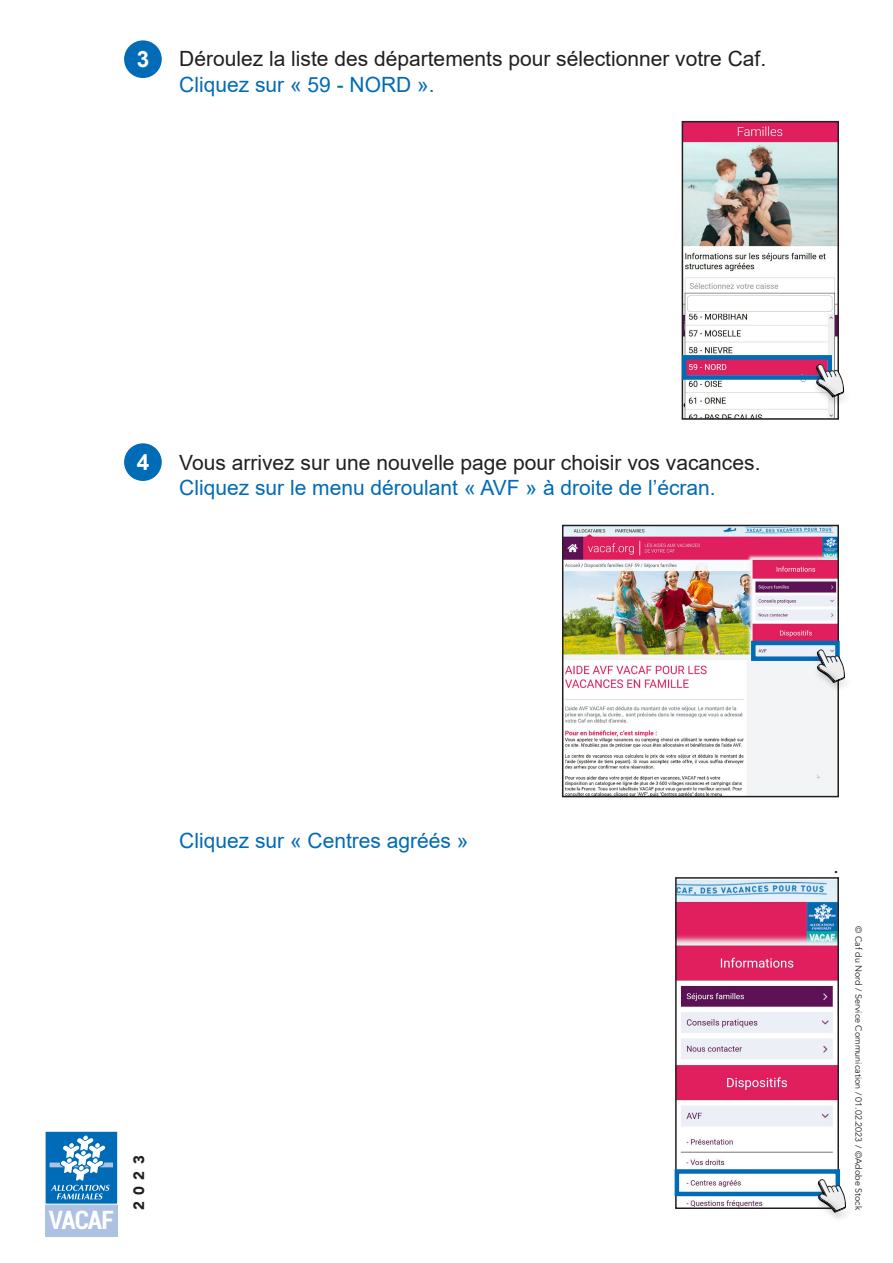
<style>
.page{position:relative;width:893px;height:1263px;background:#fff}
.page>*{position:absolute;margin:0;border:0;box-sizing:border-box;transform-origin:0 0}
.t1{font:700 condensed 25.65px "Roboto";letter-spacing:-.035em;color:#fff}
.t2{font:700 22.5px "Arial";color:#fff}
.t3{font:21px/25.2px "Arial";color:#231f20}
.t4{font:21px "Arial";color:#006bb6}
.t5{font:900 15px "Avenir";color:#231f20}
.t6{font:9px "Avenir";color:#231f20}
.s1{color:#006bb6}
</style>
<div class="page">
<img style="left:685px;top:124px;width:151px;height:293px">
<div style="left:682px;top:121px;width:157px;height:299px;border:2px solid #231f20"></div>
<img style="left:565px;top:528px;width:271px;height:266px">
<div style="left:562px;top:525px;width:277px;height:272px;border:2px solid #231f20"></div>
<img style="left:678px;top:880px;width:158px;height:326px">
<div style="left:675px;top:877px;width:164px;height:332px;border:2px solid #231f20"></div>
<div style="left:682px;top:355px;width:150px;height:25px;border:4px solid #006bb6"></div>
<img style="left:810px;top:358px;width:26px;height:15px">
<img style="left:810px;top:373px;width:35px;height:35px">
<svg style="left:816px;top:364px;width:28px;height:34px"></svg>
<div style="left:675px;top:1169px;width:165px;height:27px;border:4px solid #006bb6"></div>
<div style="left:751px;top:641px;width:89px;height:20px;border:4px solid #006bb6"></div>
<img style="left:811px;top:644px;width:26px;height:14px">
<img style="left:811px;top:658px;width:34px;height:35px">
<svg style="left:817px;top:649px;width:28px;height:34px"></svg>
<img style="left:812px;top:1174px;width:26px;height:14px">
<img style="left:812px;top:1188px;width:34px;height:31px">
<svg style="left:818px;top:1179px;width:28px;height:34px"></svg>
<div style="left:124px;top:40px;width:38px;height:38px;background:#006bb6;border-radius:50%"></div>
<div style="left:124px;top:443px;width:38px;height:38px;background:#006bb6;border-radius:50%"></div>
<div style="left:45px;top:1176px;width:73px;height:60px;background:#adc1e3"></div>
<div style="left:45px;top:1131px;width:73px;height:73px;background:#006bb6"></div>
<div style="left:45px;top:1131px;width:73px;height:73px;border:1px solid #fff"></div>
<svg style="left:50px;top:1135px;width:63px;height:64px"></svg>
<p class="t2" style="left:137px;top:44px;width:14px">3</p>
<p class="t3" style="left:179px;top:46px;width:589px">Déroulez la liste des départements pour sélectionner votre Caf.<br><span class="s1">Cliquez sur « 59 - NORD ».</span></p>
<p class="t2" style="left:137px;top:447px;width:14px">4</p>
<p class="t3" style="left:179px;top:450px;width:583px">Vous arrivez sur une nouvelle page pour choisir vos vacances.</p>
<p class="t4" style="left:179px;top:473px;width:538px">Cliquez sur le menu déroulant « AVF » à droite de l’écran.</p>
<p class="t4" style="left:179px;top:826px;width:291px">Cliquez sur « Centres agréés »</p>
<p class="t1" style="left:49px;top:1202px;width:66px">VACAF</p>
<p class="t5" style="left:126px;top:1210px;width:56px;rotate:-90deg">2023</p>
<p class="t3" style="left:833px;top:853px;width:7px">.</p>
<p class="t6" style="left:864px;top:926px;width:285px;rotate:90deg">© Caf du Nord / Service Communication / 01.02.2023 / ©Adobe Stock</p>
</div>
